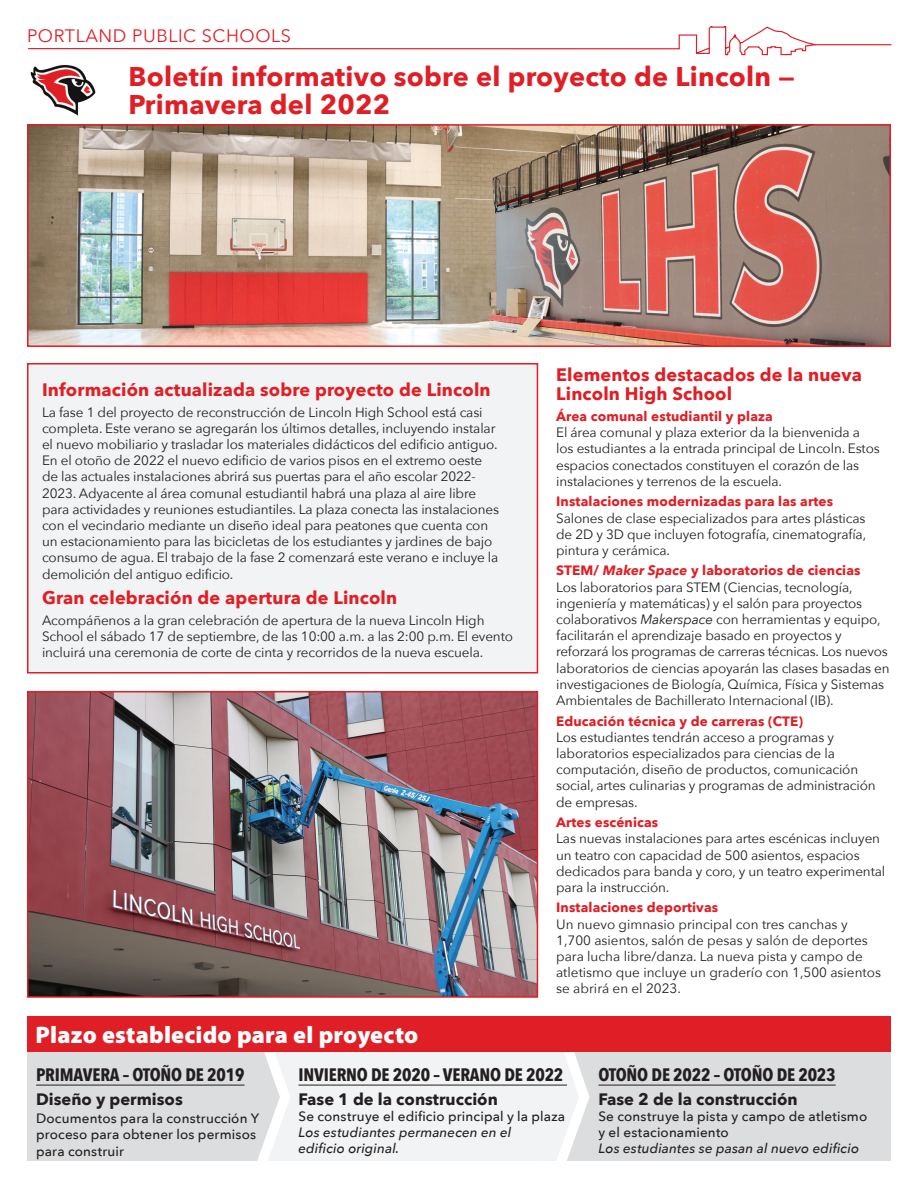
<style>
.page{position:relative;width:918px;height:1188px;background:#fff}
.page>*{position:absolute;margin:0;border:0;box-sizing:border-box;transform-origin:0 0}
.t1{font:700 27px/28.5px "Avenir Next";letter-spacing:.01em;color:#e01e25}
.t2{font:900 24px "Myriad Pro";letter-spacing:.01em;color:#fff}
.t3{font:700 18px/19.5px "Avenir Next";letter-spacing:.01em;color:#e01e25}
.t4{font:700 18px "Avenir Next Condensed";letter-spacing:-.01em;color:#231f20}
.t5{font:18px "Avenir Next";letter-spacing:.03em;color:#e01e25}
.t6{font:700 16.5px "Avenir Next";color:#231f20}
.t7{font:13.5px/16.2px "Avenir Next";letter-spacing:-.01em;color:#231f20}
.t8{font:500 13.5px/16.2px "Avenir Next";letter-spacing:.01em;color:#231f20}
.t9{font:700 13.5px "Avenir Next";letter-spacing:.01em;color:#e01e25}
.t10{font:italic 500 13.5px/16.2px "Avenir Next";letter-spacing:.01em;color:#231f20}
.s1{font-weight:700;color:#e01e25}
.s2{font-weight:700;font-style:italic;color:#e01e25}
.s3{font-style:italic}
</style>
<div class="page">
<img style="left:30px;top:127px;width:858px;height:217px">
<div style="left:27px;top:124px;width:864px;height:223px;border:2px solid #e01e25"></div>
<img style="left:30px;top:694px;width:505px;height:301px">
<div style="left:27px;top:691px;width:511px;height:307px;border:2px solid #e01e25"></div>
<div style="left:28px;top:364px;width:509px;height:309px;background:#f2f3f4"></div>
<div style="left:27px;top:363px;width:511px;height:311px;border:2px solid #e01e25"></div>
<img style="left:30px;top:65px;width:66px;height:51px">
<div style="left:539px;top:1028px;width:352px;height:133px;background:#dcdddf"></div>
<svg style="left:27px;top:1052px;width:563px;height:109px"></svg>
<hr style="left:36px;top:1085px;width:209px;height:1px;background:#231f20">
<hr style="left:298px;top:1085px;width:269px;height:1px;background:#231f20">
<hr style="left:598px;top:1085px;width:238px;height:1px;background:#231f20">
<div style="left:27px;top:1016px;width:864px;height:36px;background:#e01e25"></div>
<svg style="left:28px;top:26px;width:864px;height:30px"></svg>
<h3 class="t5" style="left:27px;top:21px;width:266px">PORTLAND PUBLIC SCHOOLS</h3>
<h1 class="t1" style="left:129px;top:62px;width:668px">Boletín informativo sobre el proyecto de Lincoln —<br>Primavera del 2022</h1>
<h3 class="t3" style="left:42px;top:380px;width:450px">Información actualizada sobre proyecto de Lincoln</h3>
<p class="t7" style="left:42px;top:403px;width:459px">La fase 1 del proyecto de reconstrucción de Lincoln High School está casi completa. Este verano se agregarán los últimos detalles, incluyendo instalar el nuevo mobiliario y trasladar los materiales didácticos del edificio antiguo.<br>En el otoño de 2022 el nuevo edificio de varios pisos en el extremo oeste de las actuales instalaciones abrirá sus puertas para el año escolar 2022- 2023. Adyacente al área comunal estudiantil habrá una plaza al aire libre para actividades y reuniones estudiantiles. La plaza conecta las instalaciones con el vecindario mediante un diseño ideal para peatones que cuenta con un estacionamiento para las bicicletas de los estudiantes y jardines de bajo consumo de agua. El trabajo de la fase 2 comenzará este verano e incluye la demolición del antiguo edificio.</p>
<h3 class="t3" style="left:42px;top:588px;width:357px">Gran celebración de apertura de Lincoln</h3>
<p class="t7" style="left:42px;top:612px;width:473px">Acompáñenos a la gran celebración de apertura de la nueva Lincoln High<br>School el sábado 17 de septiembre, de las 10:00 a.m. a las 2:00 p.m. El evento incluirá una ceremonia de corte de cinta y recorridos de la nueva escuela.</p>
<h2 class="t2" style="left:36px;top:1021px;width:384px">Plazo establecido para el proyecto</h2>
<h3 class="t3" style="left:556px;top:365px;width:307px">Elementos destacados de la nueva<br>Lincoln High School</h3>
<p class="t9" style="left:556px;top:405px;width:218px">Área comunal estudiantil y plaza</p>
<p class="t7" style="left:556px;top:424px;width:325px">El área comunal y plaza exterior da la bienvenida a los estudiantes a la entrada principal de Lincoln. Estos espacios conectados constituyen el corazón de las instalaciones y terrenos de la escuela.</p>
<p class="t9" style="left:556px;top:490px;width:278px">Instalaciones modernizadas para las artes</p>
<p class="t7" style="left:556px;top:509px;width:311px;text-align:justify">Salones de clase especializados para artes plásticas de 2D y 3D que incluyen fotografía, cinematografía, pintura y cerámica.</p>
<p class="t7" style="left:556px;top:562px;width:335px"><span class="s1">STEM/</span> <span class="s2">Maker Space</span> <span class="s1">y laboratorios de ciencias<br></span>Los laboratorios para STEM (Ciencias, tecnología, ingeniería y matemáticas) y el salón para proyectos colaborativos <span class="s3">Makerspace</span> con herramientas y equipo, facilitarán el aprendizaje basado en proyectos y reforzará los programas de carreras técnicas. Los nuevos laboratorios de ciencias apoyarán las clases basadas en investigaciones de Biología, Química, Física y Sistemas Ambientales de Bachillerato Internacional (IB).</p>
<p class="t9" style="left:556px;top:709px;width:249px">Educación técnica y de carreras (CTE)</p>
<p class="t7" style="left:556px;top:728px;width:321px">Los estudiantes tendrán acceso a programas y laboratorios especializados para ciencias de la computación, diseño de productos, comunicación social, artes culinarias y programas de administración de empresas.</p>
<p class="t9" style="left:556px;top:811px;width:104px">Artes escénicas</p>
<p class="t7" style="left:556px;top:830px;width:331px">Las nuevas instalaciones para artes escénicas incluyen un teatro con capacidad de 500 asientos, espacios dedicados para banda y coro, y un teatro experimental para la instrucción.</p>
<p class="t9" style="left:556px;top:896px;width:164px">Instalaciones deportivas</p>
<p class="t7" style="left:556px;top:915px;width:326px">Un nuevo gimnasio principal con tres canchas y 1,700 asientos, salón de pesas y salón de deportes para lucha libre/danza. La nueva pista y campo de atletismo que incluye un graderío con 1,500 asientos se abrirá en el 2023.</p>
<h3 class="t4" style="left:36px;top:1063px;width:210px">PRIMAVERA – OTOÑO DE 2019</h3>
<p class="t6" style="left:36px;top:1085px;width:148px">Diseño y permisos</p>
<p class="t8" style="left:36px;top:1110px;width:225px">Documentos para la construcción Y proceso para obtener los permisos para construir</p>
<h3 class="t4" style="left:298px;top:1063px;width:266px">INVIERNO DE 2020 – VERANO DE 2022</h3>
<p class="t6" style="left:298px;top:1085px;width:201px">Fase 1 de la construcción</p>
<p class="t8" style="left:298px;top:1108px;width:268px">Se construye el edificio principal y la plaza</p>
<p class="t10" style="left:298px;top:1124px;width:214px">Los estudiantes permanecen en el edificio original.</p>
<h3 class="t4" style="left:598px;top:1063px;width:239px">OTOÑO DE 2022 – OTOÑO DE 2023</h3>
<p class="t6" style="left:598px;top:1085px;width:201px">Fase 2 de la construcción</p>
<p class="t8" style="left:598px;top:1108px;width:270px">Se construye la pista y campo de atletismo y el estacionamiento</p>
<p class="t10" style="left:598px;top:1140px;width:262px">Los estudiantes se pasan al nuevo edificio</p>
</div>
